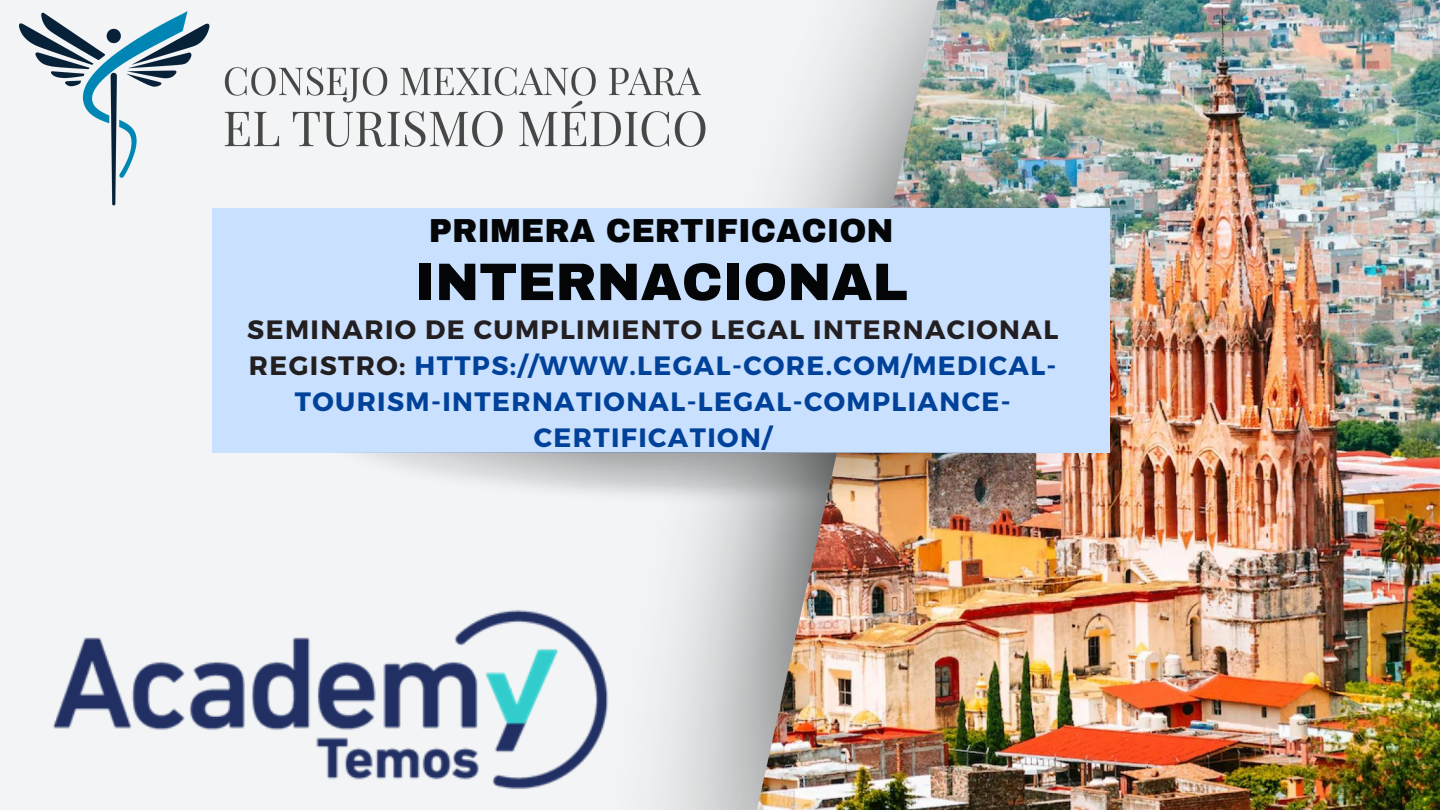
<style>
.page{position:relative;width:1440px;height:810px;background:#f2f4f5}
.page>*{position:absolute;margin:0;border:0;box-sizing:border-box;transform-origin:0 0}
.t1{font:900 52.8px "Archivo";color:#040506}
.t2{font:900 32.6px "Archivo";color:#040506}
.t3{font:700 26.5px/36px "Montserrat";letter-spacing:.055em;color:#004199;text-align:center}
.t4{font:700 26.5px "Montserrat";letter-spacing:.055em;color:#231f20}
.s1{color:#231f20}
</style>
<div class="page">
<img style="left:755px;top:0;width:685px;height:810px">
<div style="left:212px;top:208px;width:898px;height:245px;background:#c9e0ff"></div>
<img style="left:362px;top:453px;width:731px;height:53px">
<img style="left:19px;top:12px;width:687px;height:194px">
<img style="left:53px;top:589px;width:609px;height:221px">
<p class="t2" style="left:429px;top:213px;width:466px">PRIMERA CERTIFICACION</p>
<p class="t1" style="left:415px;top:254px;width:495px">INTERNACIONAL</p>
<p class="t4" style="left:247px;top:313px;width:812px">SEMINARIO DE CUMPLIMIENTO LEGAL INTERNACIONAL</p>
<p class="t3" style="left:249px;top:347px;width:809px"><span class="s1">REGISTRO:</span> HTTPS://WWW.LEGAL-CORE.COM/MEDICAL-<br>TOURISM-INTERNATIONAL-LEGAL-COMPLIANCE-<br>CERTIFICATION/</p>
</div>
